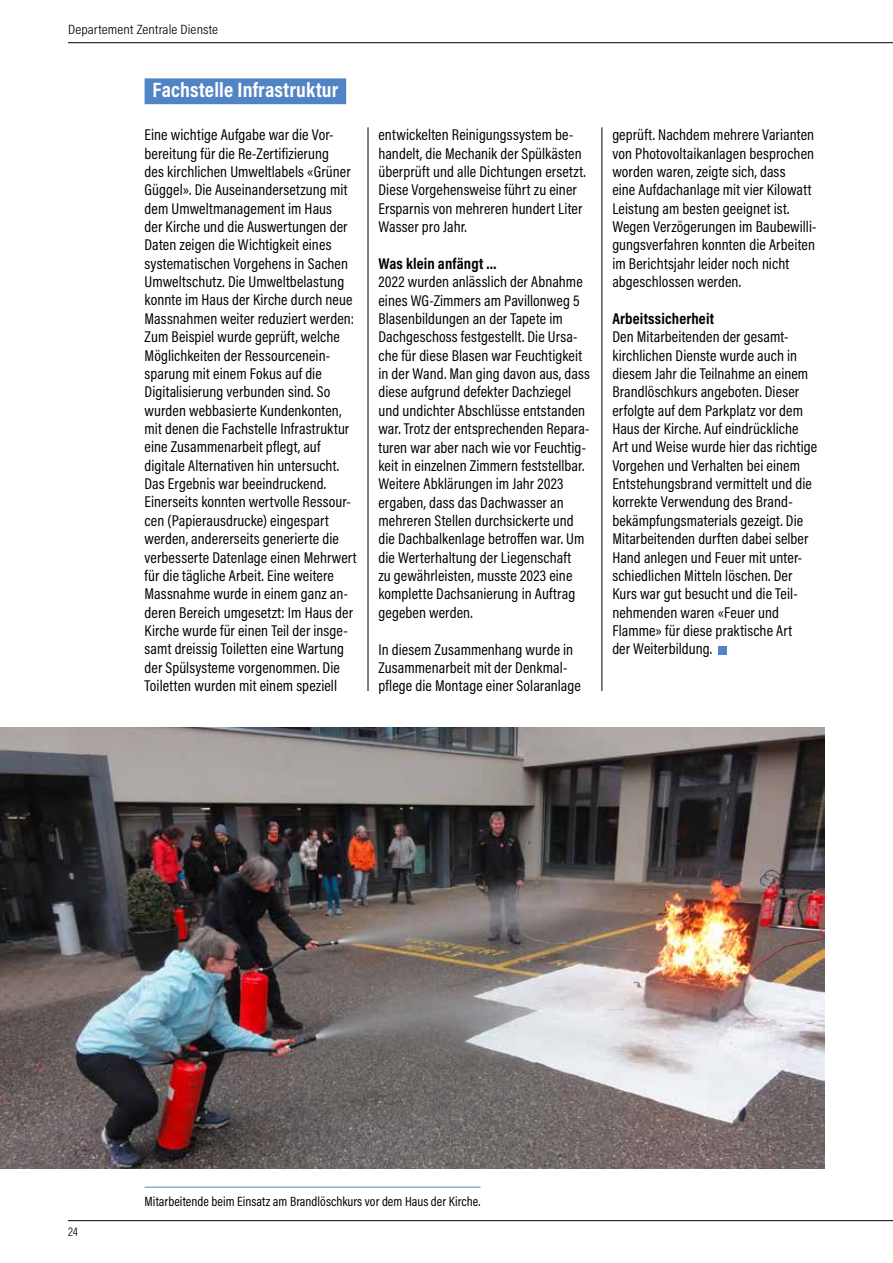
<style>
.page{position:relative;width:893px;height:1263px;background:#fff}
.page>*{position:absolute;margin:0;border:0;box-sizing:border-box;transform-origin:0 0}
.t1{font:700 21px "Acumin Pro Cond";letter-spacing:.01em;color:#fff}
.t2{font:15.75px/18.3px "Acumin Pro Cond";letter-spacing:.005em;color:#000}
.t3{font:700 15.75px "Acumin Pro Cond";letter-spacing:.01em;color:#000}
.t4{font:13.5px "Acumin Pro Cond";letter-spacing:.005em;color:#000}
.t5{font:300 13.5px "Acumin Pro Cond";letter-spacing:.01em;color:#000;scale:1.1 1}
.t6{font:300 12.75px "Acumin Pro Cond";color:#000}
</style>
<div class="page">
<hr style="left:68px;top:1220px;width:825px;height:1px;background:#000">
<hr style="left:68px;top:42px;width:825px;height:1px;background:#000">
<div style="left:145px;top:78px;width:201px;height:26px;background:#5184c4"></div>
<div style="left:718px;top:646px;width:9px;height:8px;background:#5184c4"></div>
<hr style="left:368px;top:127px;width:1px;height:564px;background:#000">
<hr style="left:602px;top:127px;width:1px;height:564px;background:#000">
<img style="left:0;top:728px;width:824px;height:440px">
<hr style="left:145px;top:1187px;width:335px;height:1px;background:#5184c4">
<p class="t5" style="left:68px;top:21px;width:138px">Departement Zentrale Dienste</p>
<h1 class="t1" style="left:153px;top:76px;width:187px">Fachstelle Infrastruktur</h1>
<p class="t2" style="left:145px;top:125px;width:214px">Eine wichtige Aufgabe war die Vor&shy;bereitung für die Re-Zertifizierung<br>des kirchlichen Umweltlabels «Grüner Güggel». Die Auseinandersetzung mit dem Umweltmanagement im Haus<br>der Kirche und die Auswertungen der Daten zeigen die Wichtigkeit eines systematischen Vorgehens in Sachen Umweltschutz. Die Umweltbelastung konnte im Haus der Kirche durch neue Massnahmen weiter reduziert werden:<br>Zum Beispiel wurde geprüft, welche Möglichkeiten der Ressourcenein&shy;sparung mit einem Fokus auf die Digitalisierung verbunden sind. So wurden webbasierte Kundenkonten, mit denen die Fachstelle Infrastruktur eine Zusammenarbeit pflegt, auf digitale Alternativen hin untersucht.<br>Das Ergebnis war beeindruckend.<br>Einerseits konnten wertvolle Ressour&shy;cen (Papierausdrucke) eingespart werden, andererseits generierte die verbesserte Datenlage einen Mehrwert für die tägliche Arbeit. Eine weitere Massnahme wurde in einem ganz an&shy;deren Bereich umgesetzt: Im Haus der Kirche wurde für einen Teil der insge&shy;samt dreissig Toiletten eine Wartung der Spülsysteme vorgenommen. Die Toiletten wurden mit einem speziell</p>
<p class="t2" style="left:378px;top:125px;width:209px">entwickelten Reinigungssystem be&shy;handelt, die Mechanik der Spülkästen überprüft und alle Dichtungen ersetzt.<br>Diese Vorgehensweise führt zu einer Ersparnis von mehreren hundert Liter Wasser pro Jahr.</p>
<p class="t3" style="left:378px;top:253px;width:120px">Was klein anfängt …</p>
<p class="t2" style="left:378px;top:272px;width:213px">2022 wurden anlässlich der Abnahme eines WG-Zimmers am Pavillonweg 5<br>Blasenbildungen an der Tapete im Dachgeschoss festgestellt. Die Ursa&shy;che für diese Blasen war Feuchtigkeit in der Wand. Man ging davon aus, dass diese aufgrund defekter Dachziegel und undichter Abschlüsse entstanden war. Trotz der entsprechenden Repara&shy;turen war aber nach wie vor Feuchtig&shy;keit in einzelnen Zimmern feststellbar.<br>Weitere Abklärungen im Jahr 2023 ergaben, dass das Dachwasser an mehreren Stellen durchsickerte und die Dachbalkenlage betroffen war. Um die Werterhaltung der Liegenschaft<br>zu gewährleisten, musste 2023 eine komplette Dachsanierung in Auftrag gegeben werden.</p>
<p class="t2" style="left:378px;top:640px;width:204px">In diesem Zusammenhang wurde in<br>Zusammenarbeit mit der Denkmal&shy;pflege die Montage einer Solaranlage</p>
<p class="t2" style="left:612px;top:125px;width:206px">geprüft. Nachdem mehrere Varianten von Photovoltaikanlagen besprochen worden waren, zeigte sich, dass<br>eine Aufdachanlage mit vier Kilowatt Leistung am besten geeignet ist.<br>Wegen Verzögerungen im Baubewilli&shy;gungsverfahren konnten die Arbeiten im Berichtsjahr leider noch nicht abgeschlossen werden.</p>
<p class="t3" style="left:612px;top:308px;width:103px">Arbeitssicherheit</p>
<p class="t2" style="left:612px;top:327px;width:206px">Den Mitarbeitenden der gesamt&shy;kirchlichen Dienste wurde auch in diesem Jahr die Teilnahme an einem Brandlöschkurs angeboten. Dieser erfolgte auf dem Parkplatz vor dem Haus der Kirche. Auf eindrückliche Art und Weise wurde hier das richtige Vorgehen und Verhalten bei einem Entstehungsbrand vermittelt und die korrekte Verwendung des Brand&shy;bekämpfungsmaterials gezeigt. Die Mitarbeitenden durften dabei selber Hand anlegen und Feuer mit unter&shy;schiedlichen Mitteln löschen. Der Kurs war gut besucht und die Teil&shy;nehmenden waren «Feuer und Flamme» für diese praktische Art<br>der Weiterbildung.</p>
<p class="t6" style="left:68px;top:1224px;width:11px">24</p>
<p class="t4" style="left:145px;top:1192px;width:337px">Mitarbeitende beim Einsatz am Brandlöschkurs vor dem Haus der Kirche.</p>
</div>
